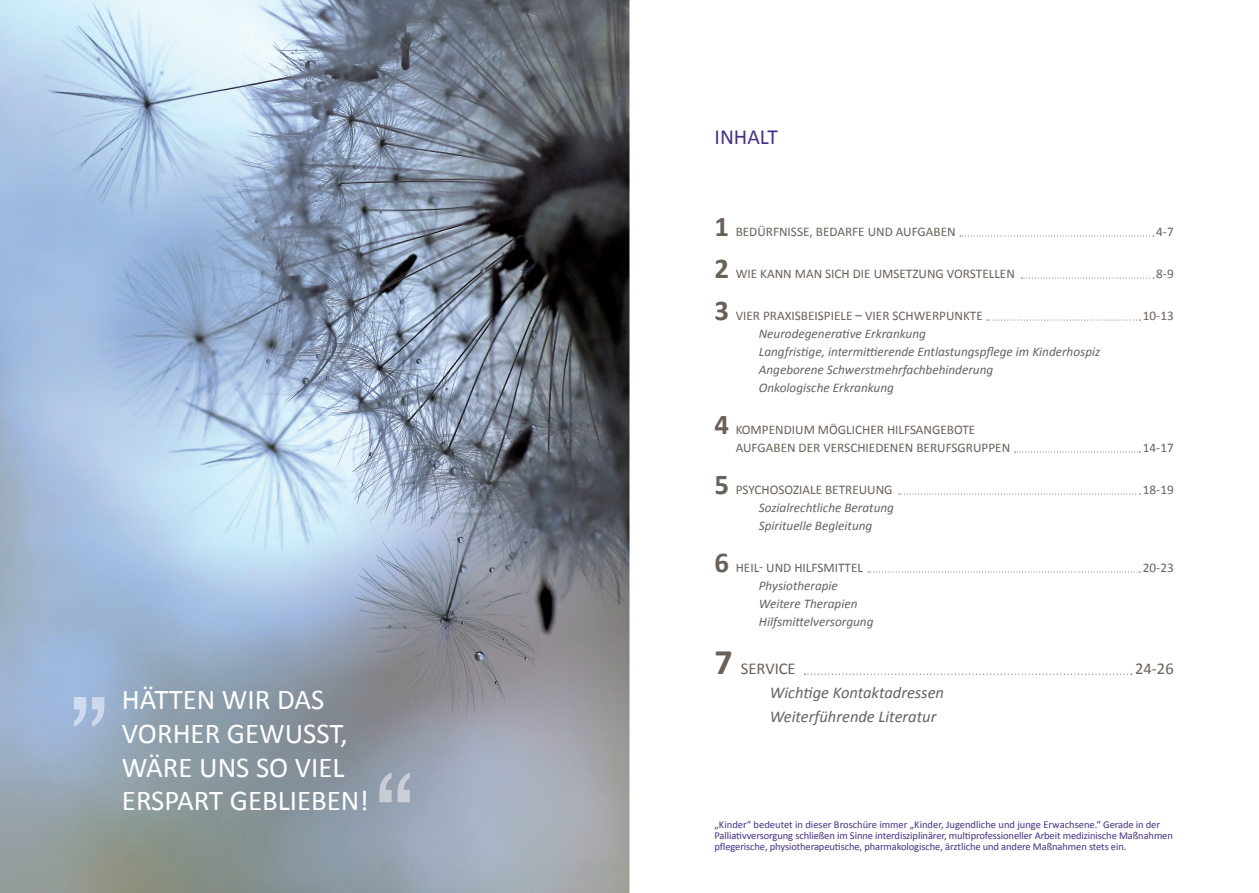
<style>
.page{position:relative;width:1259px;height:893px;background:#fff}
.page>*{position:absolute;margin:0;border:0;box-sizing:border-box;transform-origin:0 0}
.t1{font:28.8px/33.6px "Calibri";color:#fff}
.t2{font:21.6px "Calibri";color:#472f89}
.t3{font:italic 16.5px/24px "Calibri";color:#636366}
.t4{font:16.5px "Calibri";color:#6a6159}
.t5{font:13.2px/18px "Calibri";color:#6a6159}
.t6{font:italic 13.2px/18px "Calibri";color:#636366}
.t7{font:10.5px/11.2px "Calibri";letter-spacing:-.01em;color:#472f89}
.s1{font-weight:700;font-size:28.8px}
.s2{font-weight:700;font-size:36px}
</style>
<div class="page">
<img style="left:0;top:0;width:629px;height:893px">
<img style="left:74px;top:697px;width:30px;height:30px">
<img style="left:379px;top:772px;width:31px;height:30px">
<svg style="left:960px;top:236px;width:194px;height:1px"></svg>
<svg style="left:1021px;top:278px;width:133px;height:1px"></svg>
<svg style="left:987px;top:320px;width:153px;height:1px"></svg>
<svg style="left:1014px;top:452px;width:126px;height:1px"></svg>
<svg style="left:898px;top:494px;width:242px;height:1px"></svg>
<svg style="left:868px;top:572px;width:272px;height:1px"></svg>
<svg style="left:804px;top:674px;width:327px;height:1px"></svg>
<h1 class="t1" style="left:122px;top:682px;width:248px">HÄTTEN WIR DAS<br>VORHER GEWUSST,<br>WÄRE UNS SO VIEL<br>ERSPART GEBLIEBEN!</h1>
<h2 class="t2" style="left:714px;top:123px;width:65px">INHALT</h2>
<p class="t5" style="left:714px;top:222px;width:243px"><span class="s1">1</span> BEDÜRFNISSE, BEDARFE UND AUFGABEN</p>
<p class="t5" style="left:1156px;top:222px;width:19px">4-7</p>
<p class="t5" style="left:714px;top:264px;width:302px"><span class="s1">2</span> WIE KANN MAN SICH DIE UMSETZUNG VORSTELLEN</p>
<p class="t5" style="left:1156px;top:264px;width:19px">8-9</p>
<p class="t5" style="left:714px;top:306px;width:270px"><span class="s1">3</span> VIER PRAXISBEISPIELE – VIER SCHWERPUNKTE</p>
<p class="t5" style="left:1143px;top:306px;width:32px">10-13</p>
<p class="t6" style="left:759px;top:324px;width:343px">Neurodegenerative Erkrankung<br>Langfristige, intermittierende Entlastungspflege im Kinderhospiz Angeborene Schwerstmehrfachbehinderung<br>Onkologische Erkrankung</p>
<p class="t5" style="left:735px;top:420px;width:276px;text-indent:-21px"><span class="s1">4</span> KOMPENDIUM MÖGLICHER HILFSANGEBOTE<br>AUFGABEN DER VERSCHIEDENEN BERUFSGRUPPEN</p>
<p class="t5" style="left:1143px;top:438px;width:32px">14-17</p>
<p class="t5" style="left:714px;top:480px;width:179px"><span class="s1">5</span> PSYCHOSOZIALE BETREUUNG</p>
<p class="t5" style="left:1143px;top:480px;width:32px">18-19</p>
<p class="t6" style="left:759px;top:498px;width:137px">Sozialrechtliche Beratung<br>Spirituelle Begleitung</p>
<p class="t5" style="left:714px;top:558px;width:150px"><span class="s1">6</span> HEIL- UND HILFSMITTEL</p>
<p class="t5" style="left:1143px;top:558px;width:32px">20-23</p>
<p class="t6" style="left:759px;top:576px;width:116px">Physiotherapie<br>Weitere Therapien<br>Hilfsmittelversorgung</p>
<h3 class="t4" style="left:714px;top:658px;width:83px"><span class="s2">7</span> SERVICE</h3>
<h3 class="t4" style="left:1135px;top:658px;width:40px">24-26</h3>
<h3 class="t3" style="left:770px;top:679px;width:176px">Wichtige Kontaktadressen<br>Weiterführende Literatur</h3>
<p class="t7" style="left:714px;top:818px;width:460px">„Kinder“ bedeutet in dieser Broschüre immer „Kinder, Jugendliche und junge Erwachsene.“ Gerade in der<br>Palliativversorgung schließen im Sinne interdisziplinärer, multiprofessioneller Arbeit medizinische Maßnahmen pflegerische, physiotherapeutische, pharmakologische, ärztliche und andere Maßnahmen stets ein.</p>
</div>
